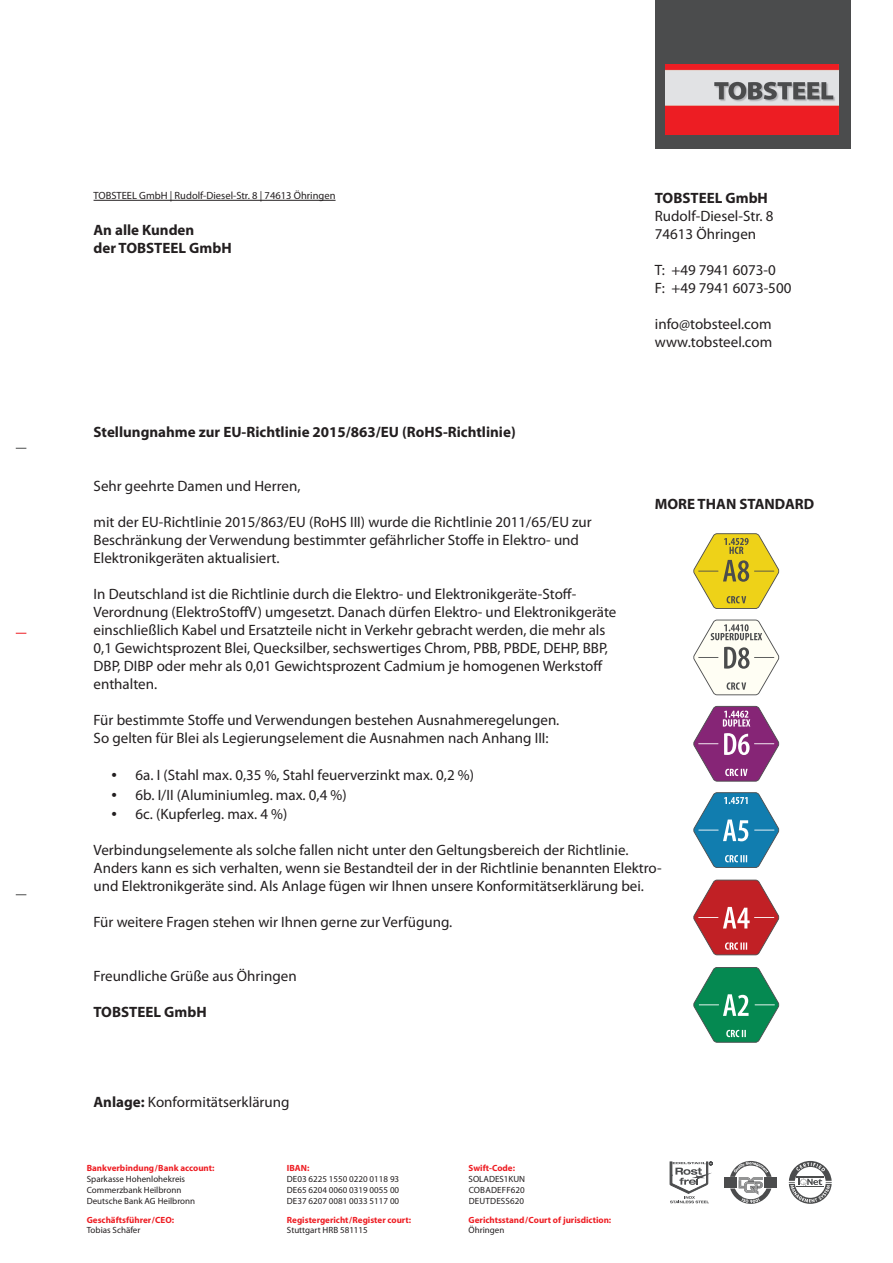
<style>
.page{position:relative;width:893px;height:1263px;background:#fff}
.page>*{position:absolute;margin:0;border:0;box-sizing:border-box;transform-origin:0 0}
.t1{font:15px/18px "Myriad Pro";color:#231f20}
.t2{font:700 15px/18px "Myriad Pro";color:#231f20}
.t3{font:10.5px "Myriad Pro";color:#231f20}
.t4{font:9px/10.8px "Myriad Pro";color:#231f20;text-align:justify}
.t5{font:700 9px "Myriad Pro";color:#ee1d23}
.s1{font-size:19.5px}
.s2{font-weight:700}
</style>
<div class="page">
<svg style="left:670px;top:1162px;width:42px;height:41px"></svg>
<svg style="left:725px;top:1161px;width:52px;height:43px"></svg>
<svg style="left:789px;top:1161px;width:43px;height:43px"></svg>
<div style="left:655px;top:0;width:195px;height:149px;background:#4b4c4d"></div>
<svg style="left:693px;top:533px;width:86px;height:76px"></svg>
<svg style="left:693px;top:620px;width:86px;height:75px"></svg>
<svg style="left:693px;top:706px;width:86px;height:76px"></svg>
<svg style="left:693px;top:792px;width:86px;height:76px"></svg>
<svg style="left:693px;top:880px;width:86px;height:75px"></svg>
<svg style="left:693px;top:967px;width:86px;height:76px"></svg>
<img style="left:665px;top:65px;width:174px;height:69px">
<hr style="left:94px;top:200px;width:242px;height:1px;background:#231f20">
<p class="t3" style="left:94px;top:189px;width:243px">TOBSTEEL GmbH | Rudolf-Diesel-Str. 8 | 74613 Öhringen</p>
<p class="t2" style="left:94px;top:221px;width:140px">An alle Kunden<br>der TOBSTEEL GmbH</p>
<p class="t2" style="left:94px;top:422px;width:424px">Stellungnahme zur EU-Richtlinie 2015/863/EU (RoHS-Richtlinie)</p>
<p class="t2" style="left:655px;top:188px;width:115px">TOBSTEEL GmbH</p>
<p class="t1" style="left:655px;top:206px;width:120px">Rudolf-Diesel-Str. 8<br>74613 Öhringen</p>
<p class="t1" style="left:655px;top:260px;width:138px">T: +49 7941 6073-0<br>F: +49 7941 6073-500</p>
<p class="t1" style="left:655px;top:314px;width:119px">info@tobsteel.com www.tobsteel.com</p>
<p class="t1" style="left:94px;top:476px;width:208px">Sehr geehrte Damen und Herren,</p>
<p class="t1" style="left:94px;top:512px;width:500px">mit der EU-Richtlinie 2015/863/EU (RoHS III) wurde die Richtlinie 2011/65/EU zur<br>Beschränkung der Verwendung bestimmter gefährlicher Stoffe in Elektro- und<br>Elektronikgeräten aktualisiert.</p>
<p class="t1" style="left:94px;top:584px;width:524px">In Deutschland ist die Richtlinie durch die Elektro- und Elektronikgeräte-Stoff-Verordnung (ElektroStoffV) umgesetzt. Danach dürfen Elektro- und Elektronikgeräte einschließlich Kabel und Ersatzteile nicht in Verkehr gebracht werden, die mehr als 0,1 Gewichtsprozent Blei, Quecksilber, sechswertiges Chrom, PBB, PBDE, DEHP, BBP, DBP, DIBP oder mehr als 0,01 Gewichtsprozent Cadmium je homogenen Werkstoff enthalten.</p>
<p class="t1" style="left:94px;top:710px;width:467px">Für bestimmte Stoffe und Verwendungen bestehen Ausnahmeregelungen.<br>So gelten für Blei als Legierungselement die Ausnahmen nach Anhang III:</p>
<p class="t1" style="left:112px;top:766px;width:364px"><span class="s1">•</span> 6a. I (Stahl max. 0,35 %, Stahl feuerverzinkt max. 0,2 %)</p>
<p class="t1" style="left:112px;top:785px;width:237px"><span class="s1">•</span> 6b. I/II (Aluminiumleg. max. 0,4 %)</p>
<p class="t1" style="left:112px;top:805px;width:177px"><span class="s1">•</span> 6c. (Kupferleg. max. 4 %)</p>
<p class="t1" style="left:94px;top:841px;width:570px">Verbindungselemente als solche fallen nicht unter den Geltungsbereich der Richtlinie.<br>Anders kann es sich verhalten, wenn sie Bestandteil der in der Richtlinie benannten Elektro&shy;und Elektronikgeräte sind. Als Anlage fügen wir Ihnen unsere Konformitätserklärung bei.</p>
<p class="t1" style="left:94px;top:913px;width:360px">Für weitere Fragen stehen wir Ihnen gerne zur Verfügung.</p>
<p class="t1" style="left:94px;top:967px;width:205px">Freundliche Grüße aus Öhringen</p>
<p class="t2" style="left:94px;top:1002px;width:115px">TOBSTEEL GmbH</p>
<p class="t2" style="left:655px;top:494px;width:161px">MORE THAN STANDARD</p>
<p class="t1" style="left:94px;top:1093px;width:197px"><span class="s2">Anlage:</span> Konformitätserklärung</p>
<p class="t5" style="left:87px;top:1162px;width:129px">Bankverbindung/Bank account:</p>
<p class="t4" style="left:87px;top:1174px;width:110px;text-align:left">Sparkasse Hohenlohekreis<br>Commerzbank Heilbronn<br>Deutsche Bank AG Heilbronn</p>
<p class="t5" style="left:87px;top:1214px;width:89px">Geschäftsführer/CEO:</p>
<p class="t4" style="left:87px;top:1225px;width:55px">Tobias Schäfer</p>
<p class="t5" style="left:287px;top:1162px;width:24px">IBAN:</p>
<p class="t4" style="left:287px;top:1174px;width:114px">DE03 6225 1550 0220 0118 93<br>DE65 6204 0060 0319 0055 00<br>DE37 6207 0081 0033 5117 00</p>
<p class="t5" style="left:287px;top:1214px;width:126px">Registergericht/Register court:</p>
<p class="t4" style="left:287px;top:1225px;width:82px">Stuttgart HRB 581115</p>
<p class="t5" style="left:469px;top:1162px;width:48px">Swift-Code:</p>
<p class="t4" style="left:469px;top:1174px;width:58px">SOLADES1KUN COBADEFF620<br>DEUTDESS620</p>
<p class="t5" style="left:469px;top:1214px;width:144px">Gerichtsstand/Court of jurisdiction:</p>
<p class="t4" style="left:469px;top:1225px;width:37px">Öhringen</p>
</div>
